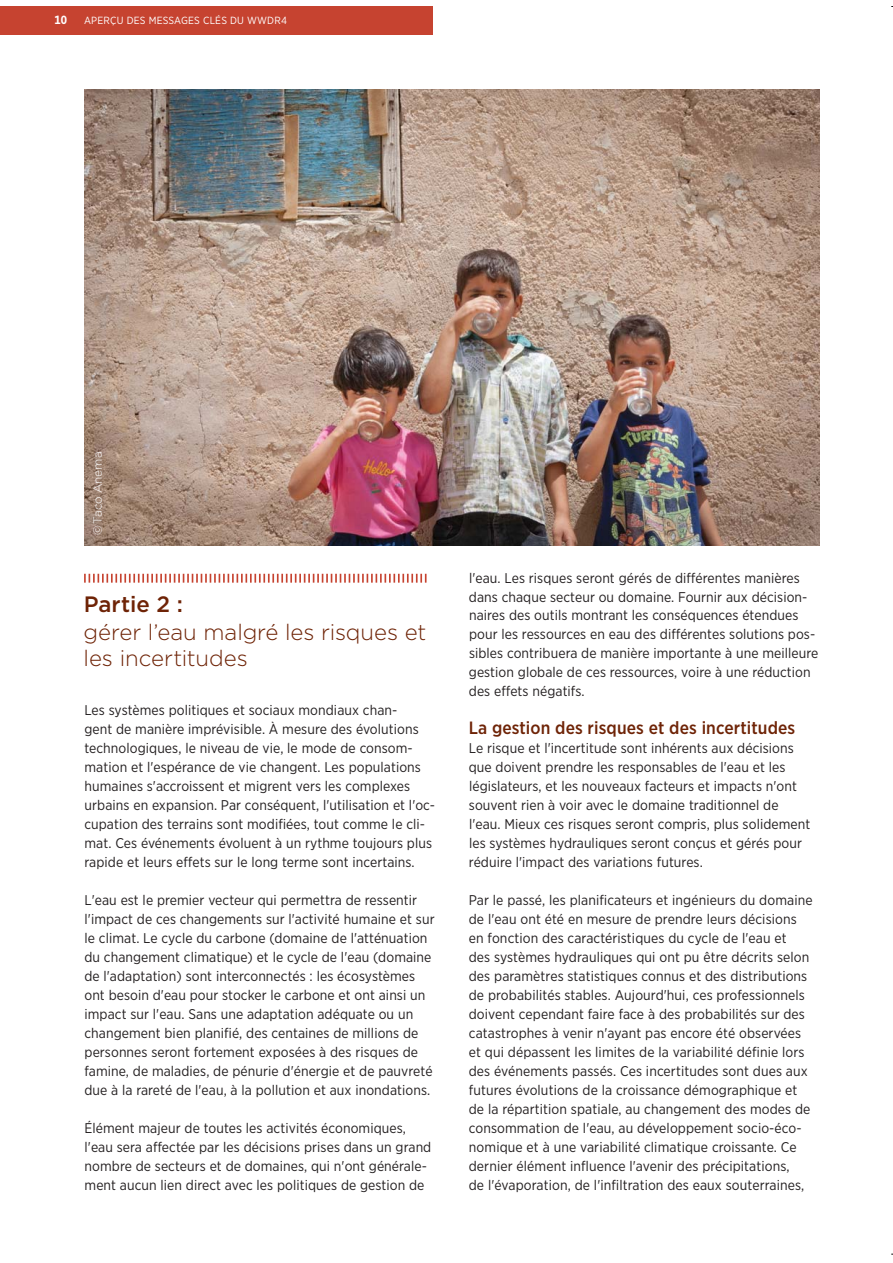
<style>
.page{position:relative;width:893px;height:1263px;background:#fff}
.page>*{position:absolute;margin:0;border:0;box-sizing:border-box;transform-origin:0 0}
.t1{font:300 22.2px/26.7px "Gotham";letter-spacing:-.005em;color:#6e2306}
.t2{font:500 22.2px "Gotham";color:#6e2306}
.t3{font:500 17.85px "Gotham Narrow";letter-spacing:.005em;color:#6e2306}
.t4{font:14.1px/18.9px "Gotham Narrow";letter-spacing:.005em;color:#231f20}
.t5{font:300 11.85px "Gotham";color:#fff}
.t6{font:700 11.85px "Gotham Narrow";color:#fff}
.t7{font:10.35px "Gotham Narrow";letter-spacing:.02em;color:#fff}
</style>
<div class="page">
<div style="left:0;top:6px;width:433px;height:29px;background:#c64330"></div>
<svg style="left:84px;top:574px;width:342px;height:9px"></svg>
<img style="left:84px;top:89px;width:735px;height:457px">
<p class="t6" style="left:55px;top:16px;width:14px">10</p>
<p class="t7" style="left:84px;top:16px;width:204px">APERÇU DES MESSAGES CLÉS DU WWDR4</p>
<p class="t5" style="left:93px;top:535px;width:85px;rotate:-90deg">© Taco Anema</p>
<h1 class="t2" style="left:84px;top:591px;width:101px">Partie 2 :</h1>
<h1 class="t1" style="left:83px;top:620px;width:345px">gérer l’eau malgré les risques et les incertitudes</h1>
<p class="t4" style="left:84px;top:702px;width:352px">Les systèmes politiques et sociaux mondiaux chan-<br>gent de manière imprévisible. À mesure des évolutions technologiques, le niveau de vie, le mode de consom&shy;mation et l'espérance de vie changent. Les populations humaines s'accroissent et migrent vers les complexes urbains en expansion. Par conséquent, l'utilisation et l'oc&shy;cupation des terrains sont modifiées, tout comme le cli&shy;mat. Ces événements évoluent à un rythme toujours plus rapide et leurs effets sur le long terme sont incertains.</p>
<p class="t4" style="left:84px;top:891px;width:352px">L'eau est le premier vecteur qui permettra de ressentir l'impact de ces changements sur l'activité humaine et sur le climat. Le cycle du carbone (domaine de l'atténuation du changement climatique) et le cycle de l'eau (domaine de l'adaptation) sont interconnectés : les écosystèmes ont besoin d'eau pour stocker le carbone et ont ainsi un impact sur l'eau. Sans une adaptation adéquate ou un changement bien planifié, des centaines de millions de personnes seront fortement exposées à des risques de famine, de maladies, de pénurie d'énergie et de pauvreté due à la rareté de l'eau, à la pollution et aux inondations.</p>
<p class="t4" style="left:84px;top:1119px;width:348px">Élément majeur de toutes les activités économiques, l'eau sera affectée par les décisions prises dans un grand nombre de secteurs et de domaines, qui n'ont générale&shy;ment aucun lien direct avec les politiques de gestion de</p>
<p class="t4" style="left:469px;top:569px;width:351px">l'eau. Les risques seront gérés de différentes manières dans chaque secteur ou domaine. Fournir aux décision&shy;naires des outils montrant les conséquences étendues pour les ressources en eau des différentes solutions pos&shy;sibles contribuera de manière importante à une meilleure gestion globale de ces ressources, voire à une réduction des effets négatifs.</p>
<p class="t3" style="left:469px;top:721px;width:328px">La gestion des risques et des incertitudes</p>
<p class="t4" style="left:469px;top:740px;width:343px">Le risque et l'incertitude sont inhérents aux décisions que doivent prendre les responsables de l'eau et les législateurs, et les nouveaux facteurs et impacts n'ont souvent rien à voir avec le domaine traditionnel de l'eau. Mieux ces risques seront compris, plus solidement les systèmes hydrauliques seront conçus et gérés pour réduire l'impact des variations futures.</p>
<p class="t4" style="left:469px;top:891px;width:345px">Par le passé, les planificateurs et ingénieurs du domaine de l'eau ont été en mesure de prendre leurs décisions en fonction des caractéristiques du cycle de l'eau et<br>des systèmes hydrauliques qui ont pu être décrits selon des paramètres statistiques connus et des distributions de probabilités stables. Aujourd'hui, ces professionnels doivent cependant faire face à des probabilités sur des catastrophes à venir n'ayant pas encore été observées et qui dépassent les limites de la variabilité définie lors des événements passés. Ces incertitudes sont dues aux futures évolutions de la croissance démographique et de la répartition spatiale, au changement des modes de consommation de l'eau, au développement socio-éco&shy;nomique et à une variabilité climatique croissante. Ce dernier élément influence l'avenir des précipitations,<br>de l'évaporation, de l'infiltration des eaux souterraines,</p>
</div>
